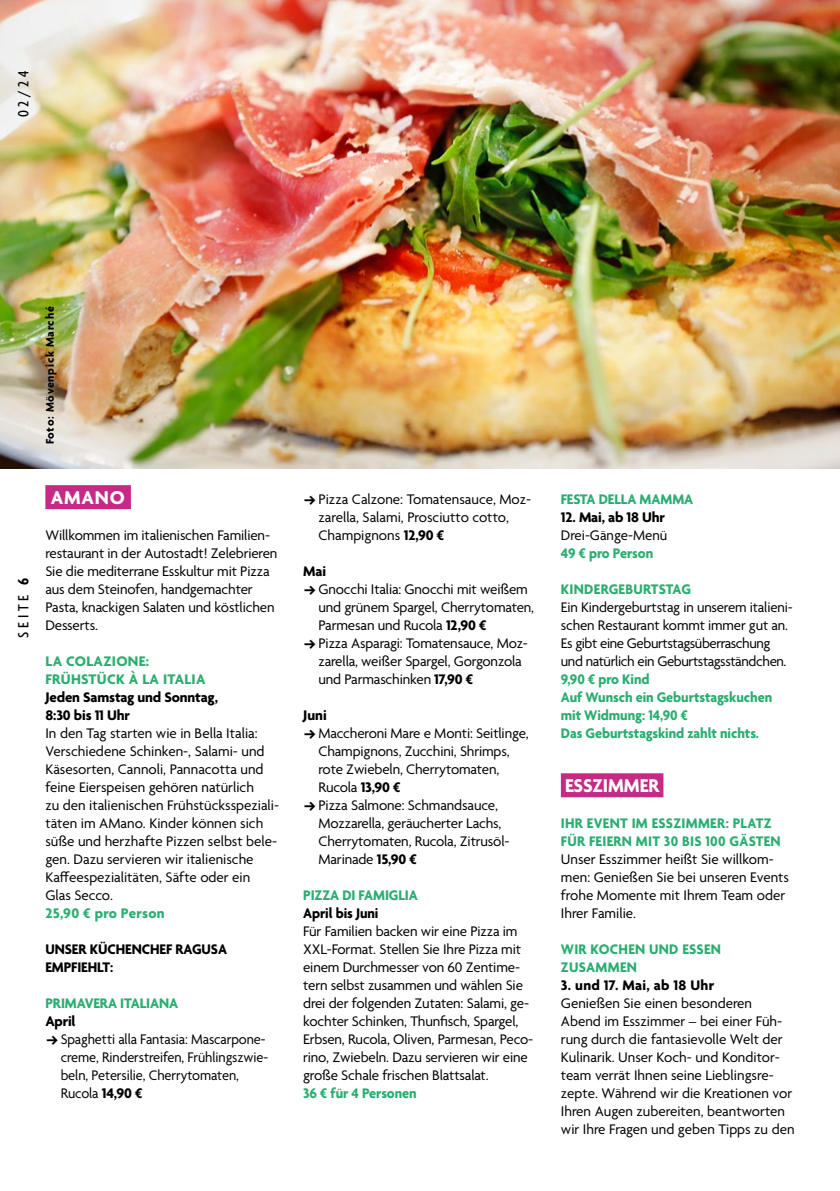
<style>
.page{position:relative;width:840px;height:1191px;background:#fff}
.page>*{position:absolute;margin:0;border:0;box-sizing:border-box;transform-origin:0 0}
.t1{font:700 20px "Agenda";letter-spacing:-.005em;color:#fff;scale:.96 1}
.t2{font:700 20px "Agenda";letter-spacing:-.005em;color:#fff}
.t3{font:500 condensed 16px "Agenda";letter-spacing:.235em;color:#000}
.t4{font:15px/18px "Agenda";letter-spacing:-.01em;color:#000}
.t5{font:700 15px/18px "Agenda";letter-spacing:-.005em;color:#2bad70;scale:.96 1}
.t6{font:15px/18px "Agenda";letter-spacing:-.01em;color:#000;scale:.96 1}
.t7{font:700 15px/18px "Agenda";letter-spacing:.02em;color:#2bad70;scale:.96 1}
.t8{font:700 15px/18px "Agenda";letter-spacing:-.005em;color:#000}
.t9{font:700 15px/18px "Agenda";letter-spacing:.02em;color:#2bad70}
.t10{font:700 15px/18px "Agenda";letter-spacing:-.005em;color:#000;scale:.96 1}
.t11{font:700 15px "Agenda";letter-spacing:.02em;color:#000}
.t12{font:700 12px "Agenda";letter-spacing:.06em;color:#000}
.s1{font-weight:700}
.s2{font-family:"Euclid Flex";font-weight:700;font-style:italic}
</style>
<div class="page">
<img style="left:0;top:0;width:839px;height:468px">
<div style="left:560px;top:773px;width:103px;height:24px;background:#c52a87"></div>
<div style="left:45px;top:485px;width:86px;height:24px;background:#c52a87"></div>
<p class="t3" style="left:15px;top:117px;width:48px;rotate:-90deg">02/24</p>
<p class="t12" style="left:44px;top:444px;width:139px;rotate:-90deg">Foto: Mövenpick Marché</p>
<p class="t3" style="left:15px;top:638px;width:61px;rotate:-90deg">SEITE <span class="s1">6</span></p>
<h1 class="t2" style="left:51px;top:487px;width:75px">AMANO</h1>
<p class="t4" style="left:45px;top:527px;width:233px">Willkommen im italienischen Familien&shy;restaurant in der Autostadt! Zelebrieren Sie die mediterrane Esskultur mit Pizza aus dem Steinofen, handgemachter Pasta, knackigen Salaten und köstlichen Desserts.</p>
<p class="t9" style="left:45px;top:653px;width:161px">LA COLAZIONE:<br>FRÜHSTÜCK À LA ITALIA</p>
<p class="t8" style="left:45px;top:689px;width:174px">Jeden Samstag und Sonntag,<br>8:30 bis 11 Uhr</p>
<p class="t4" style="left:45px;top:725px;width:235px">In den Tag starten wie in Bella Italia:<br>Verschiedene Schinken-, Salami- und Käsesorten, Cannoli, Pannacotta und feine Eierspeisen gehören natürlich<br>zu den italienischen Frühstücksspeziali&shy;täten im AMano. Kinder können sich süße und herzhafte Pizzen selbst bele&shy;gen. Dazu servieren wir italienische Kaffeespezialitäten, Säfte oder ein Glas Secco.</p>
<p class="t9" style="left:45px;top:905px;width:121px">25,90 € pro Person</p>
<p class="t10" style="left:45px;top:941px;width:191px">UNSER KÜCHENCHEF RAGUSA<br>EMPFIEHLT:</p>
<p class="t5" style="left:45px;top:995px;width:140px">PRIMAVERA ITALIANA</p>
<p class="t8" style="left:45px;top:1013px;width:32px">April</p>
<p class="t6" style="left:61px;top:1031px;width:217px;text-indent:-15px"><span class="s2">→</span> Spaghetti alla Fantasia: Mascarpone&shy;creme, Rinderstreifen, Frühlingszwie&shy;beln, Petersilie, Cherrytomaten,<br>Rucola <span class="s1">14,90 €</span></p>
<p class="t4" style="left:318px;top:491px;width:214px;text-indent:-15px"><span class="s2">→</span> Pizza Calzone: Tomatensauce, Moz&shy;zarella, Salami, Prosciutto cotto,<br>Champignons <span class="s1">12,90 €</span></p>
<p class="t8" style="left:303px;top:563px;width:25px">Mai</p>
<p class="t4" style="left:318px;top:581px;width:217px;text-indent:-15px"><span class="s2">→</span> Gnocchi Italia: Gnocchi mit weißem und grünem Spargel, Cherrytomaten,<br>Parmesan und Rucola <span class="s1">12,90 €</span></p>
<p class="t4" style="left:318px;top:635px;width:211px;text-indent:-15px"><span class="s2">→</span> Pizza Asparagi: Tomatensauce, Moz&shy;zarella, weißer Spargel, Gorgonzola und Parmaschinken <span class="s1">17,90 €</span></p>
<p class="t8" style="left:303px;top:707px;width:25px">Juni</p>
<p class="t4" style="left:318px;top:725px;width:212px;text-indent:-15px"><span class="s2">→</span> Maccheroni Mare e Monti: Seitlinge,<br>Champignons, Zucchini, Shrimps, rote Zwiebeln, Cherrytomaten,<br>Rucola <span class="s1">13,90 €</span></p>
<p class="t4" style="left:318px;top:797px;width:192px;text-indent:-15px"><span class="s2">→</span> Pizza Salmone: Schmandsauce,<br>Mozzarella, geräucherter Lachs,<br>Cherrytomaten, Rucola, Zitrusöl-<br>Marinade <span class="s1">15,90 €</span></p>
<p class="t5" style="left:303px;top:887px;width:121px">PIZZA DI FAMIGLIA</p>
<p class="t10" style="left:303px;top:905px;width:80px">April bis Juni</p>
<p class="t4" style="left:303px;top:923px;width:231px">Für Familien backen wir eine Pizza im XXL-Format. Stellen Sie Ihre Pizza mit einem Durchmesser von 60 Zentime&shy;tern selbst zusammen und wählen Sie drei der folgenden Zutaten: Salami, ge&shy;kochter Schinken, Thunfisch, Spargel, Erbsen, Rucola, Oliven, Parmesan, Peco&shy;rino, Zwiebeln. Dazu servieren wir eine große Schale frischen Blattsalat.</p>
<p class="t5" style="left:303px;top:1085px;width:120px">36 € für 4 Personen</p>
<p class="t5" style="left:560px;top:491px;width:139px">FESTA DELLA MAMMA</p>
<p class="t8" style="left:560px;top:509px;width:106px">12. Mai, ab 18 Uhr</p>
<p class="t4" style="left:560px;top:527px;width:108px">Drei-Gänge-Menü</p>
<p class="t5" style="left:560px;top:545px;width:98px">49 € pro Person</p>
<p class="t7" style="left:560px;top:581px;width:137px">KINDERGEBURTSTAG</p>
<p class="t4" style="left:560px;top:599px;width:233px">Ein Kindergeburtstag in unserem italieni&shy;schen Restaurant kommt immer gut an.<br>Es gibt eine Geburtstagsüberraschung und natürlich ein Geburtstagsständchen.</p>
<p class="t5" style="left:560px;top:671px;width:221px">9,90 € pro Kind<br>Auf Wunsch ein Geburtstagskuchen mit Widmung: 14,90 €<br>Das Geburtstagskind zahlt nichts.</p>
<h1 class="t1" style="left:564px;top:775px;width:99px">ESSZIMMER</h1>
<p class="t7" style="left:560px;top:815px;width:230px">IHR EVENT IM ESSZIMMER: PLATZ<br>FÜR FEIERN MIT 30 BIS 100 GÄSTEN</p>
<p class="t4" style="left:560px;top:851px;width:229px">Unser Esszimmer heißt Sie willkom&shy;men: Genießen Sie bei unseren Events frohe Momente mit Ihrem Team oder<br>Ihrer Familie.</p>
<p class="t7" style="left:560px;top:941px;width:168px">WIR KOCHEN UND ESSEN<br>ZUSAMMEN</p>
<p class="t11" style="left:560px;top:977px;width:155px">3. und 17. Mai, ab 18 Uhr</p>
<p class="t4" style="left:560px;top:995px;width:235px">Genießen Sie einen besonderen Abend im Esszimmer – bei einer Füh&shy;rung durch die fantasievolle Welt der Kulinarik. Unser Koch- und Konditor&shy;team verrät Ihnen seine Lieblingsre&shy;zepte. Während wir die Kreationen vor Ihren Augen zubereiten, beantworten wir Ihre Fragen und geben Tipps zu den</p>
</div>
